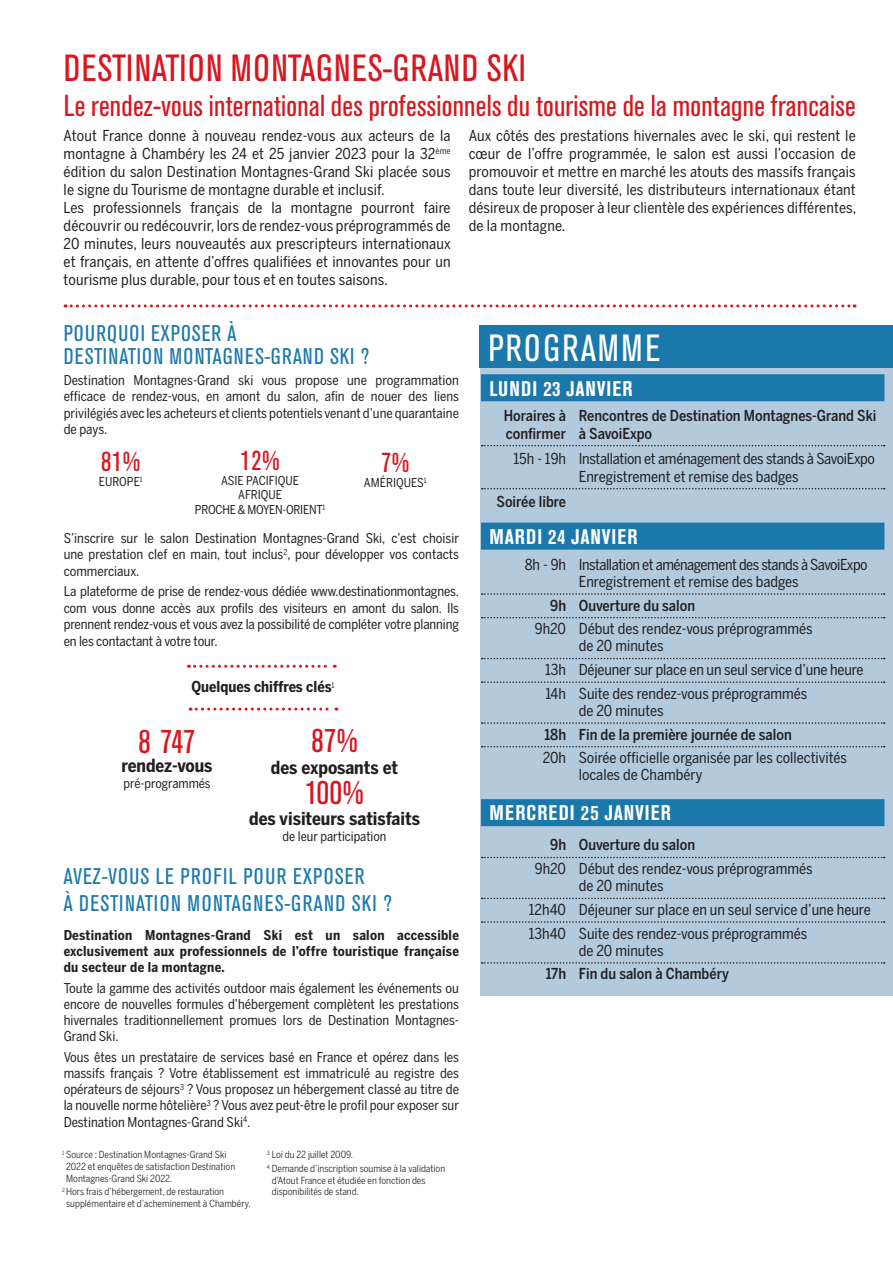
<style>
.page{position:relative;width:893px;height:1263px;background:#fff}
.page>*{position:absolute;margin:0;border:0;box-sizing:border-box;transform-origin:0 0}
.t1{font:condensed 37.5px "Akzidenz Grotesk BE";letter-spacing:.02em;color:#d7171f}
.t2{font:condensed 37.5px "Akzidenz Grotesk BE";letter-spacing:.065em;color:#fff}
.t3{font:condensed 32.55px "Akzidenz Grotesk BE";letter-spacing:-.01em;color:#d7171f}
.t4{font:condensed 30px "Akzidenz Grotesk BE";letter-spacing:.01em;color:#d7171f}
.t5{font:condensed 27.15px "Akzidenz Grotesk BE";color:#d7171f}
.t6{font:condensed 22.5px/22.5px "Akzidenz Grotesk BE";letter-spacing:.05em;color:#1b78ab}
.t7{font:700 condensed 21px "Akzidenz Grotesk BE";letter-spacing:.055em;color:#fff}
.t8{font:700 18px "Benton Sans Condensed";color:#231f20}
.t9{font:15px/18px "Benton Sans Condensed";color:#231f20}
.t10{font:500 15px/17.2px "Benton Sans Condensed";color:#231f20}
.t11{font:15px/17.2px "Benton Sans Condensed";letter-spacing:-.02em;color:#231f20}
.t12{font:15px/17.2px "Benton Sans Condensed";letter-spacing:-.03em;color:#231f20}
.t13{font:700 15px "Benton Sans Condensed";color:#231f20}
.t14{font:13.5px/16.5px "Benton Sans Condensed";color:#231f20;text-align:justify}
.t15{font:700 13.5px/16.2px "Benton Sans Condensed";letter-spacing:.02em;color:#231f20;text-align:justify}
.t16{font:13.05px "Benton Sans Condensed";color:#231f20}
.t17{font:12.15px/14.7px "Benton Sans Condensed";letter-spacing:-.005em;color:#231f20;text-align:center}
.t18{font:9.75px/11.7px "Benton Sans Condensed";color:#231f20}
</style>
<div class="page">
<div style="left:480px;top:336px;width:413px;height:660px;background:#b2cadc"></div>
<div style="left:479px;top:325px;width:414px;height:43px;background:#1b78ab"></div>
<div style="left:481px;top:523px;width:403px;height:27px;background:#1b78ab"></div>
<svg style="left:482px;top:593px;width:403px;height:2px"></svg>
<svg style="left:482px;top:617px;width:403px;height:1px"></svg>
<svg style="left:482px;top:658px;width:403px;height:1px"></svg>
<svg style="left:482px;top:681px;width:403px;height:2px"></svg>
<svg style="left:482px;top:722px;width:403px;height:2px"></svg>
<svg style="left:482px;top:746px;width:403px;height:1px"></svg>
<div style="left:481px;top:799px;width:403px;height:27px;background:#1b78ab"></div>
<svg style="left:482px;top:857px;width:403px;height:1px"></svg>
<svg style="left:482px;top:898px;width:403px;height:1px"></svg>
<svg style="left:482px;top:921px;width:403px;height:2px"></svg>
<svg style="left:482px;top:962px;width:403px;height:2px"></svg>
<div style="left:481px;top:374px;width:403px;height:27px;background:#1b78ab"></div>
<svg style="left:482px;top:445px;width:403px;height:1px"></svg>
<svg style="left:482px;top:488px;width:403px;height:1px"></svg>
<svg style="left:195px;top:665px;width:140px;height:3px"></svg>
<svg style="left:190px;top:707px;width:147px;height:3px"></svg>
<svg style="left:65px;top:304px;width:790px;height:3px"></svg>
<p class="t1" style="left:64px;top:47px;width:464px">DESTINATION MONTAGNES-GRAND SKI</p>
<p class="t4" style="left:64px;top:88px;width:794px">Le rendez-vous international des professionnels du tourisme de la montagne francaise</p>
<p class="t9" style="left:64px;top:127px;width:389px;text-align:justify">Atout France donne à nouveau rendez-vous aux acteurs de la montagne à Chambéry les 24 et 25 janvier 2023 pour la 32<sup>ème </sup>édition du salon Destination Montagnes-Grand Ski placée sous le signe du Tourisme de montagne durable et inclusif.</p>
<p class="t9" style="left:64px;top:199px;width:389px;text-align:justify">Les professionnels français de la montagne pourront faire découvrir ou redécouvrir, lors de rendez-vous préprogrammés de 20 minutes, leurs nouveautés aux prescripteurs internationaux et français, en attente d’offres qualifiées et innovantes pour un tourisme plus durable, pour tous et en toutes saisons.</p>
<p class="t9" style="left:469px;top:127px;width:389px;text-align:justify">Aux côtés des prestations hivernales avec le ski, qui restent le cœur de l’offre programmée, le salon est aussi l’occasion de promouvoir et mettre en marché les atouts des massifs français dans toute leur diversité, les distributeurs internationaux étant désireux de proposer à leur clientèle des expériences différentes, de la montagne.</p>
<p class="t6" style="left:64px;top:323px;width:307px">POURQUOI EXPOSER À<br>DESTINATION MONTAGNES-GRAND SKI ?</p>
<p class="t14" style="left:64px;top:371px;width:397px">Destination Montagnes-Grand ski vous propose une programmation efficace de rendez-vous, en amont du salon, afin de nouer des liens privilégiés avec les acheteurs et clients potentiels venant d’une quarantaine de pays.</p>
<p class="t5" style="left:101px;top:447px;width:40px">81%</p>
<p class="t17" style="left:99px;top:474px;width:45px">EUROPE<sup>1</sup></p>
<p class="t5" style="left:241px;top:445px;width:40px">12%</p>
<p class="t17" style="left:195px;top:473px;width:132px">ASIE PACIFIQUE<br>AFRIQUE<br>PROCHE &amp; MOYEN-ORIENT<sup>1</sup></p>
<p class="t5" style="left:381px;top:448px;width:29px">7%</p>
<p class="t17" style="left:364px;top:475px;width:64px">AMÉRIQUES<sup>1</sup></p>
<p class="t14" style="left:64px;top:529px;width:397px">S’inscrire sur le salon Destination Montagnes-Grand Ski, c’est choisir une prestation clef en main, tout inclus<sup>2</sup>, pour développer vos contacts commerciaux.</p>
<p class="t14" style="left:64px;top:583px;width:397px">La plateforme de prise de rendez-vous dédiée www.destinationmontagnes. com vous donne accès aux profils des visiteurs en amont du salon. Ils prennent rendez-vous et vous avez la possibilité de compléter votre planning en les contactant à votre tour.</p>
<p class="t13" style="left:191px;top:677px;width:145px">Quelques chiffres clés<sup>1</sup></p>
<p class="t3" style="left:139px;top:723px;width:58px">8 747</p>
<p class="t8" style="left:122px;top:754px;width:93px">rendez-vous</p>
<p class="t16" style="left:124px;top:775px;width:88px">pré-programmés</p>
<p class="t3" style="left:311px;top:723px;width:48px">87%</p>
<p class="t8" style="left:271px;top:756px;width:129px">des exposants et</p>
<p class="t3" style="left:306px;top:774px;width:59px">100%</p>
<p class="t8" style="left:249px;top:807px;width:172px">des visiteurs satisfaits</p>
<p class="t16" style="left:283px;top:828px;width:105px">de leur participation</p>
<p class="t6" style="left:64px;top:863px;width:330px;line-height:27px">AVEZ-VOUS LE PROFIL POUR EXPOSER<br>À DESTINATION MONTAGNES-GRAND SKI ?</p>
<p class="t15" style="left:64px;top:927px;width:397px">Destination Montagnes-Grand Ski est un salon accessible exclusivement aux professionnels de l’offre touristique française du secteur de la montagne.</p>
<p class="t14" style="left:64px;top:979px;width:397px">Toute la gamme des activités outdoor mais également les événements ou encore de nouvelles formules d’hébergement complètent les prestations hivernales traditionnellement promues lors de Destination Montagnes-Grand Ski.</p>
<p class="t14" style="left:64px;top:1049px;width:397px">Vous êtes un prestataire de services basé en France et opérez dans les massifs français ? Votre établissement est immatriculé au registre des opérateurs de séjours<sup>3</sup> ? Vous proposez un hébergement classé au titre de la nouvelle norme hôtelière<sup>3</sup> ? Vous avez peut-être le profil pour exposer sur Destination Montagnes-Grand Ski<sup>4</sup>.</p>
<p class="t18" style="left:66px;top:1149px;width:170px;text-indent:-4px"><sup>1</sup> Source : Destination Montagnes-Grand Ski<br>2022 et enquêtes de satisfaction Destination<br>Montagnes-Grand Ski 2022.</p>
<p class="t18" style="left:66px;top:1186px;width:186px;text-indent:-4px"><sup>2</sup> Hors frais d’hébergement, de restauration supplémentaire et d’acheminement à Chambéry.</p>
<p class="t18" style="left:267px;top:1149px;width:88px"><sup>3</sup> Loi du 22 juillet 2009.</p>
<p class="t18" style="left:272px;top:1162px;width:175px;text-indent:-5px"><sup>4</sup> Demande d’inscription soumise à la validation d’Atout France et étudiée en fonction des disponibilités de stand.</p>
<p class="t2" style="left:488px;top:327px;width:173px">PROGRAMME</p>
<p class="t7" style="left:490px;top:376px;width:145px">LUNDI 23 JANVIER</p>
<p class="t10" style="left:504px;top:407px;width:374px">Horaires à Rencontres de Destination Montagnes-Grand Ski confirmer à SavoiExpo</p>
<p class="t11" style="left:579px;top:450px;width:298px;text-indent:-65px">15h - 19h Installation et aménagement des stands à SavoiExpo<br>Enregistrement et remise des badges</p>
<p class="t10" style="left:497px;top:493px;width:71px">Soirée libre</p>
<p class="t7" style="left:490px;top:525px;width:150px">MARDI 24 JANVIER</p>
<p class="t12" style="left:579px;top:555px;width:290px;text-indent:-54px">8h - 9h Installation et aménagement des stands à SavoiExpo<br>Enregistrement et remise des badges</p>
<p class="t10" style="left:550px;top:596px;width:146px">9h Ouverture du salon</p>
<p class="t9" style="left:579px;top:620px;width:235px;line-height:17.2px;text-indent:-44px">9h20 Début des rendez-vous préprogrammés de 20 minutes</p>
<p class="t9" style="left:545px;top:660px;width:320px">13h Déjeuner sur place en un seul service d’une heure</p>
<p class="t9" style="left:579px;top:684px;width:230px;line-height:17.2px;text-indent:-33px">14h Suite des rendez-vous préprogrammés de 20 minutes</p>
<p class="t10" style="left:544px;top:725px;width:249px">18h Fin de la première journée de salon</p>
<p class="t9" style="left:579px;top:749px;width:270px;line-height:17.2px;text-indent:-36px">20h Soirée officielle organisée par les collectivités locales de Chambéry</p>
<p class="t7" style="left:490px;top:801px;width:183px">MERCREDI 25 JANVIER</p>
<p class="t10" style="left:550px;top:836px;width:146px">9h Ouverture du salon</p>
<p class="t9" style="left:579px;top:860px;width:235px;line-height:17.2px;text-indent:-44px">9h20 Début des rendez-vous préprogrammés de 20 minutes</p>
<p class="t9" style="left:529px;top:900px;width:343px">12h40 Déjeuner sur place en un seul service d’une heure</p>
<p class="t9" style="left:579px;top:924px;width:230px;line-height:17.2px;text-indent:-50px">13h40 Suite des rendez-vous préprogrammés de 20 minutes</p>
<p class="t10" style="left:546px;top:965px;width:185px">17h Fin du salon à Chambéry</p>
</div>
